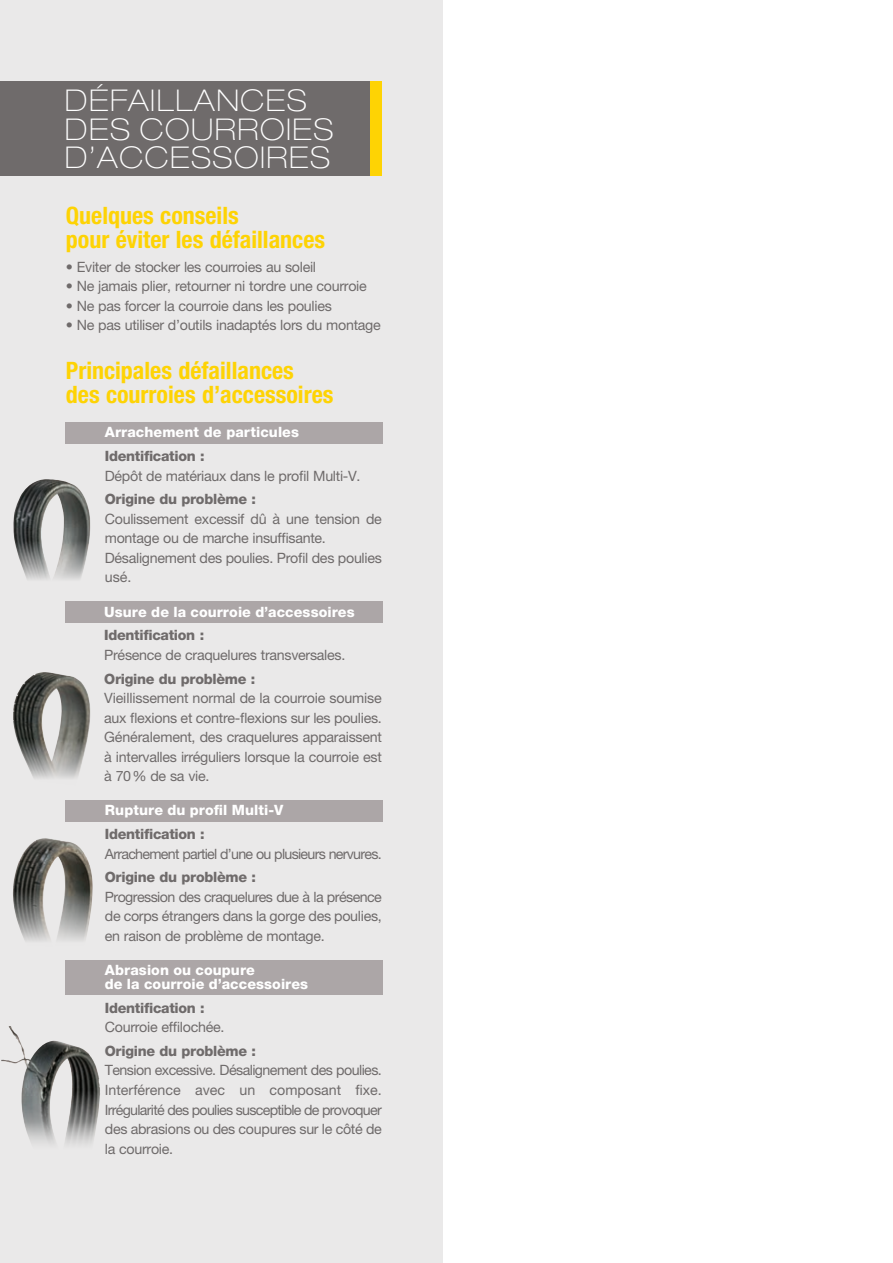
<style>
.page{position:relative;width:893px;height:1263px;background:#fff}
.page>*{position:absolute;margin:0;border:0;box-sizing:border-box;transform-origin:0 0}
.t1{font:100 expanded 30px/28.5px "Helvetica Neue";letter-spacing:.05em;color:#fff}
.t2{font:700 condensed 24px/24px "Helvetica Neue";color:#fed304}
.t3{font:14.25px/19.5px "Helvetica Neue";letter-spacing:-.02em;color:#6f6b6b;text-align:justify}
.t4{font:800 14.25px "Helvetica Neue";letter-spacing:-.02em;color:#6f6b6b}
.t5{font:800 14.25px/14.1px "Helvetica Neue";letter-spacing:.005em;color:#fff}
.t6{font:14.25px "Helvetica Neue";letter-spacing:-.05em;color:#6f6b6b}
</style>
<div class="page">
<div style="left:0;top:0;width:442px;height:1263px;background:#eae9e9"></div>
<img style="left:13px;top:672px;width:78px;height:106px">
<img style="left:13px;top:838px;width:80px;height:103px">
<img style="left:1px;top:1028px;width:99px;height:116px">
<img style="left:13px;top:479px;width:78px;height:101px">
<div style="left:66px;top:422px;width:317px;height:21px;background:#aca6a7"></div>
<div style="left:66px;top:601px;width:317px;height:22px;background:#aca6a7"></div>
<div style="left:66px;top:800px;width:317px;height:21px;background:#aca6a7"></div>
<div style="left:66px;top:960px;width:317px;height:34px;background:#aca6a7"></div>
<div style="left:18px;top:81px;width:364px;height:95px;background:#fed304"></div>
<div style="left:0;top:81px;width:369px;height:95px;background:#6f6b6b"></div>
<p class="t1" style="left:65px;top:86px;width:270px">DÉFAILLANCES<br>DES COURROIES<br>D’ACCESSOIRES</p>
<p class="t2" style="left:66px;top:203px;width:261px">Quelques conseils<br>pour éviter les défaillances</p>
<p class="t3" style="left:66px;top:257px;width:252px">• Eviter de stocker les courroies au soleil</p>
<p class="t3" style="left:66px;top:276px;width:302px">• Ne jamais plier, retourner ni tordre une courroie</p>
<p class="t3" style="left:66px;top:296px;width:267px">• Ne pas forcer la courroie dans les poulies</p>
<p class="t3" style="left:66px;top:315px;width:316px">• Ne pas utiliser d’outils inadaptés lors du montage</p>
<p class="t2" style="left:66px;top:358px;width:269px">Principales défaillances des courroies d’accessoires</p>
<p class="t5" style="left:105px;top:425px;width:196px">Arrachement de particules</p>
<p class="t4" style="left:105px;top:448px;width:101px">Identification :</p>
<p class="t3" style="left:105px;top:466px;width:257px">Dépôt de matériaux dans le profil Multi-V.</p>
<p class="t4" style="left:105px;top:491px;width:153px">Origine du problème :</p>
<p class="t3" style="left:105px;top:509px;width:278px">Coulissement excessif dû à une tension de montage ou de marche insuffisante.</p>
<p class="t3" style="left:105px;top:548px;width:279px">Désalignement des poulies. Profil des poulies usé.</p>
<p class="t5" style="left:104px;top:604px;width:252px">Usure de la courroie d’accessoires</p>
<p class="t4" style="left:104px;top:627px;width:101px">Identification :</p>
<p class="t3" style="left:104px;top:645px;width:243px">Présence de craquelures transversales.</p>
<p class="t4" style="left:104px;top:670px;width:153px">Origine du problème :</p>
<p class="t3" style="left:104px;top:688px;width:279px">Vieillissement normal de la courroie soumise aux flexions et contre-flexions sur les poulies.<br>Généralement, des craquelures apparaissent à intervalles irréguliers lorsque la courroie est à 70% de sa vie.</p>
<p class="t5" style="left:105px;top:803px;width:180px">Rupture du profil Multi-V</p>
<p class="t4" style="left:105px;top:825px;width:101px">Identification :</p>
<p class="t6" style="left:105px;top:845px;width:278px">Arrachement partiel d’une ou plusieurs nervures.</p>
<p class="t4" style="left:105px;top:869px;width:153px">Origine du problème :</p>
<p class="t3" style="left:105px;top:887px;width:278px">Progression des craquelures due à la présence de corps étrangers dans la gorge des poulies, en raison de problème de montage.</p>
<p class="t5" style="left:105px;top:963px;width:205px">Abrasion ou coupure<br>de la courroie d’accessoires</p>
<p class="t4" style="left:105px;top:999px;width:101px">Identification :</p>
<p class="t3" style="left:105px;top:1017px;width:121px">Courroie effilochée.</p>
<p class="t4" style="left:105px;top:1042px;width:153px">Origine du problème :</p>
<p class="t3" style="left:105px;top:1060px;width:279px">Tension excessive. Désalignement des poulies.<br>Interférence avec un composant fixe.<br>Irrégularité des poulies susceptible de provoquer des abrasions ou des coupures sur le côté de la courroie.</p>
</div>
